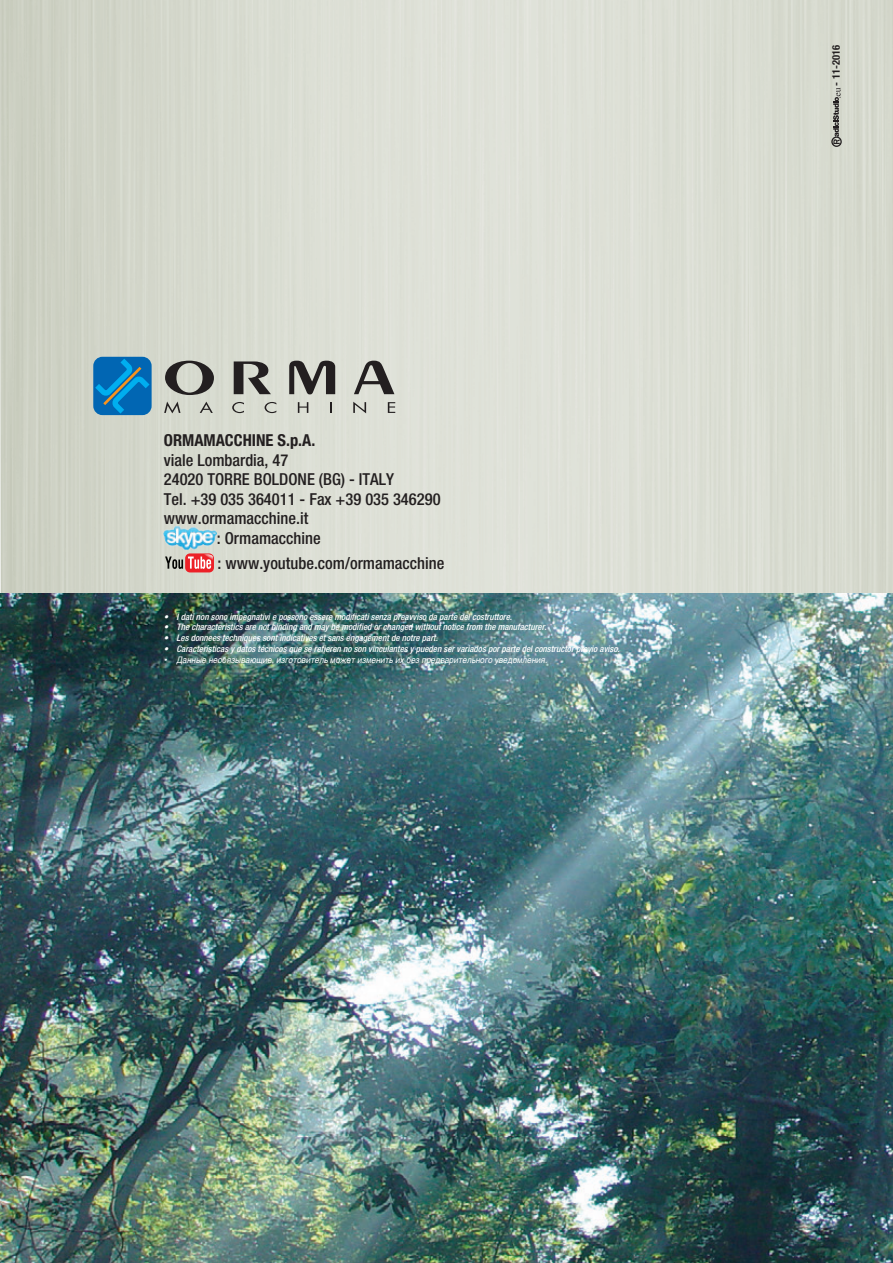
<style>
.page{position:relative;width:893px;height:1263px;background:#fff}
.page>*{position:absolute;margin:0;border:0;box-sizing:border-box;transform-origin:0 0}
.Normale{font:500 condensed 16.5px "Helvetica Neue LT Std";color:#231f20}
.Normale-2{font:700 condensed 16.5px "Helvetica Neue LT Std";color:#231f20}
.t1{font:700 condensed 10.5px "Helvetica Neue LT Std";color:#231f20}
.Normale-3{font:italic 500 condensed 9px "Helvetica Neue LT Std";color:#fff}
.Normale-4{font:italic 9px "Helvetica";color:#fff}
</style>
<div class="page">
<img style="left:0;top:0;width:893px;height:593px">
<img style="left:0;top:593px;width:893px;height:670px">
<svg style="left:831px;top:88px;width:11px;height:59px"></svg>
<img style="left:164px;top:526px;width:53px;height:24px">
<div style="left:185px;top:553px;width:29px;height:19px;background:#ec2128;border-radius:5px"></div>
<svg style="left:165px;top:554px;width:48px;height:15px"></svg>
<svg style="left:93px;top:356px;width:62px;height:60px;background:#1f7fb9"></svg>
<svg style="left:165px;top:361px;width:49px;height:34px;background:#898983"></svg>
<svg style="left:234px;top:361px;width:37px;height:33px"></svg>
<svg style="left:289px;top:361px;width:46px;height:33px;background:#706f6b"></svg>
<svg style="left:354px;top:361px;width:40px;height:33px"></svg>
<svg style="left:164px;top:401px;width:16px;height:12px"></svg>
<svg style="left:200px;top:402px;width:13px;height:11px"></svg>
<svg style="left:232px;top:402px;width:12px;height:11px"></svg>
<svg style="left:265px;top:402px;width:11px;height:11px"></svg>
<svg style="left:298px;top:402px;width:10px;height:11px"></svg>
<svg style="left:330px;top:402px;width:2px;height:11px"></svg>
<svg style="left:353px;top:402px;width:13px;height:11px"></svg>
<svg style="left:388px;top:402px;width:7px;height:11px"></svg>
<p class="Normale-2" style="left:164px;top:430px;width:153px">ORMAMACCHINE S.p.A.</p>
<p class="Normale" style="left:164px;top:450px;width:126px">viale Lombardia, 47</p>
<p class="Normale" style="left:164px;top:470px;width:232px">24020 TORRE BOLDONE (BG) - ITALY</p>
<p class="Normale" style="left:164px;top:489px;width:278px">Tel. +39 035 364011 - Fax +39 035 346290</p>
<p class="Normale" style="left:164px;top:509px;width:146px">www.ormamacchine.it</p>
<p class="Normale" style="left:217px;top:528px;width:105px">: Ormamacchine</p>
<p class="Normale" style="left:217px;top:554px;width:228px">: www.youtube.com/ormamacchine</p>
<p class="Normale-3" style="left:164px;top:611px;width:350px">• I dati non sono impegnativi e possono essere modificati senza preavviso da parte del costruttore.</p>
<p class="Normale-3" style="left:164px;top:622px;width:384px">• The characteristics are not binding and may be modified or changed without notice from the manufacturer.</p>
<p class="Normale-3" style="left:164px;top:633px;width:276px">• Les donnees techniques sont indicatives et sans engagement de notre part.</p>
<p class="Normale-3" style="left:164px;top:643px;width:457px">• Características y datos técnicos que se refieren no son vinculantes y pueden ser variados por parte del constructor previo aviso.</p>
<p class="Normale-4" style="left:164px;top:653px;width:388px">• Данныенеобязывающие,изготовительможетизменитьихбезпредварительногоуведомления.</p>
<p class="t1" style="left:830px;top:86px;width:42px;rotate:-90deg">- 11-2016</p>
</div>
